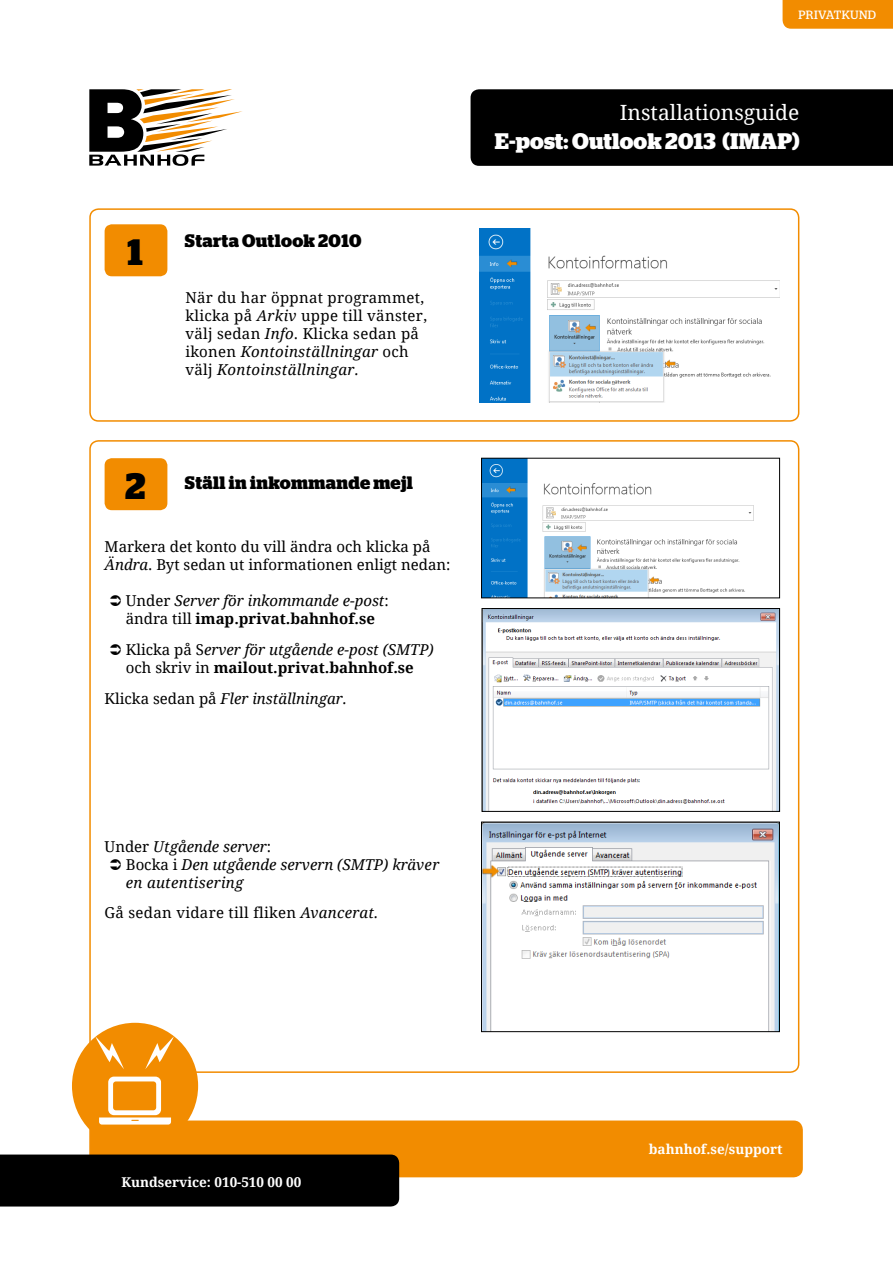
<style>
.page{position:relative;width:893px;height:1263px;background:#fff}
.page>*{position:absolute;margin:0;border:0;box-sizing:border-box;transform-origin:0 0}
.t1{font:700 36.6px "Stag";color:#000}
.t2{font:700 22.5px "Stag";letter-spacing:.01em;color:#fff}
.t3{font:21px "Droid Serif";color:#fff}
.t4{font:700 18px "Stag";letter-spacing:.02em;color:#000}
.t5{font:italic 15px/18px "Droid Serif";color:#000}
.t6{font:15px/18px "Droid Serif";letter-spacing:.02em;color:#000}
.t7{font:15px/18px "Droid Serif";color:#000}
.t8{font:700 13.5px "Droid Serif";color:#fff}
.t9{font:12px "Stag";letter-spacing:.03em;color:#fff}
.s1{font-style:italic}
.s2{font-style:normal}
.s3{font-weight:700;font-style:normal}
</style>
<div class="page">
<div style="left:89px;top:208px;width:710px;height:214px;border:2px solid #f28c00;border-radius:9px"></div>
<div style="left:90px;top:1121px;width:712px;height:55px;background:#f28c00;border-radius:9px"></div>
<div style="left:89px;top:1120px;width:714px;height:57px;border:2px solid #f28c00;border-radius:9px"></div>
<div style="left:0;top:1154px;width:399px;height:52px;background:#000"></div>
<div style="left:471px;top:89px;width:422px;height:77px;background:#000"></div>
<svg style="left:89px;top:89px;width:153px;height:77px"></svg>
<div style="left:105px;top:224px;width:62px;height:52px;background:#f28c00;border-radius:7px"></div>
<div style="left:105px;top:458px;width:62px;height:52px;background:#f28c00;border-radius:7px"></div>
<div style="left:72px;top:1023px;width:126px;height:126px;background:#f28c00;border-radius:50%"></div>
<svg style="left:99px;top:1076px;width:72px;height:48px"></svg>
<svg style="left:145px;top:1036px;width:29px;height:33px"></svg>
<svg style="left:95px;top:1036px;width:29px;height:33px"></svg>
<img style="left:483px;top:460px;width:271px;height:136px">
<div style="left:481px;top:458px;width:299px;height:140px;border:1px solid #000"></div>
<img style="left:484px;top:610px;width:294px;height:199px">
<div style="left:482px;top:608px;width:298px;height:203px;border:1px solid #000"></div>
<img style="left:483px;top:824px;width:295px;height:206px">
<div style="left:481px;top:822px;width:299px;height:210px;border:1px solid #000"></div>
<img style="left:479px;top:229px;width:301px;height:173px">
<div style="left:783px;top:0;width:110px;height:29px;background:#f28c00"></div>
<h1 class="t1" style="left:128px;top:231px;width:17px">1</h1>
<h1 class="t1" style="left:125px;top:465px;width:22px">2</h1>
<p class="t4" style="left:185px;top:231px;width:178px">Starta Outlook 2010</p>
<p class="t6" style="left:185px;top:288px;width:243px">När du har öppnat programmet, klicka på <span class="s1">Arkiv</span> uppe till vänster, välj sedan <span class="s1">Info</span>. Klicka sedan på ikonen <span class="s1">Kontoinställningar</span> och välj <span class="s1">Kontoinställningar.</span></p>
<p class="t4" style="left:185px;top:472px;width:230px">Ställ in inkommande mejl</p>
<p class="t7" style="left:105px;top:538px;width:347px">Markera det konto du vill ändra och klicka på<br><span class="s1">Ändra</span>. Byt sedan ut informationen enligt nedan:</p>
<p class="t5" style="left:126px;top:592px;width:264px"><span class="s2">Under</span> Server för inkommande e-post<span class="s2">: ändra till</span> <span class="s3">imap.privat.bahnhof.se</span></p>
<p class="t5" style="left:126px;top:641px;width:309px"><span class="s2">Klicka på S</span>erver för utgående e-post (SMTP) <span class="s2">och skriv in</span> <span class="s3">mailout.privat.bahnhof.se</span></p>
<p class="t5" style="left:105px;top:689px;width:244px"><span class="s2">Klicka sedan på</span> Fler inställningar.</p>
<p class="t9" style="left:798px;top:7px;width:79px">PRIVATKUND</p>
<h3 class="t3" style="left:620px;top:101px;width:181px">Installationsguide</h3>
<h2 class="t2" style="left:495px;top:128px;width:306px">E-post: Outlook 2013 (IMAP)</h2>
<p class="t5" style="left:126px;top:837px;width:315px;text-indent:-21px"><span class="s2">Under</span> Utgående server<span class="s2">:<br>Bocka i</span> Den utgående servern (SMTP) kräver en autentisering</p>
<p class="t6" style="left:105px;top:904px;width:275px">Gå sedan vidare till fliken <span class="s1">Avancerat.</span></p>
<p class="t8" style="left:121px;top:1174px;width:181px">Kundservice: 010-510 00 00</p>
<p class="t8" style="left:649px;top:1141px;width:135px">bahnhof.se/support</p>
</div>
